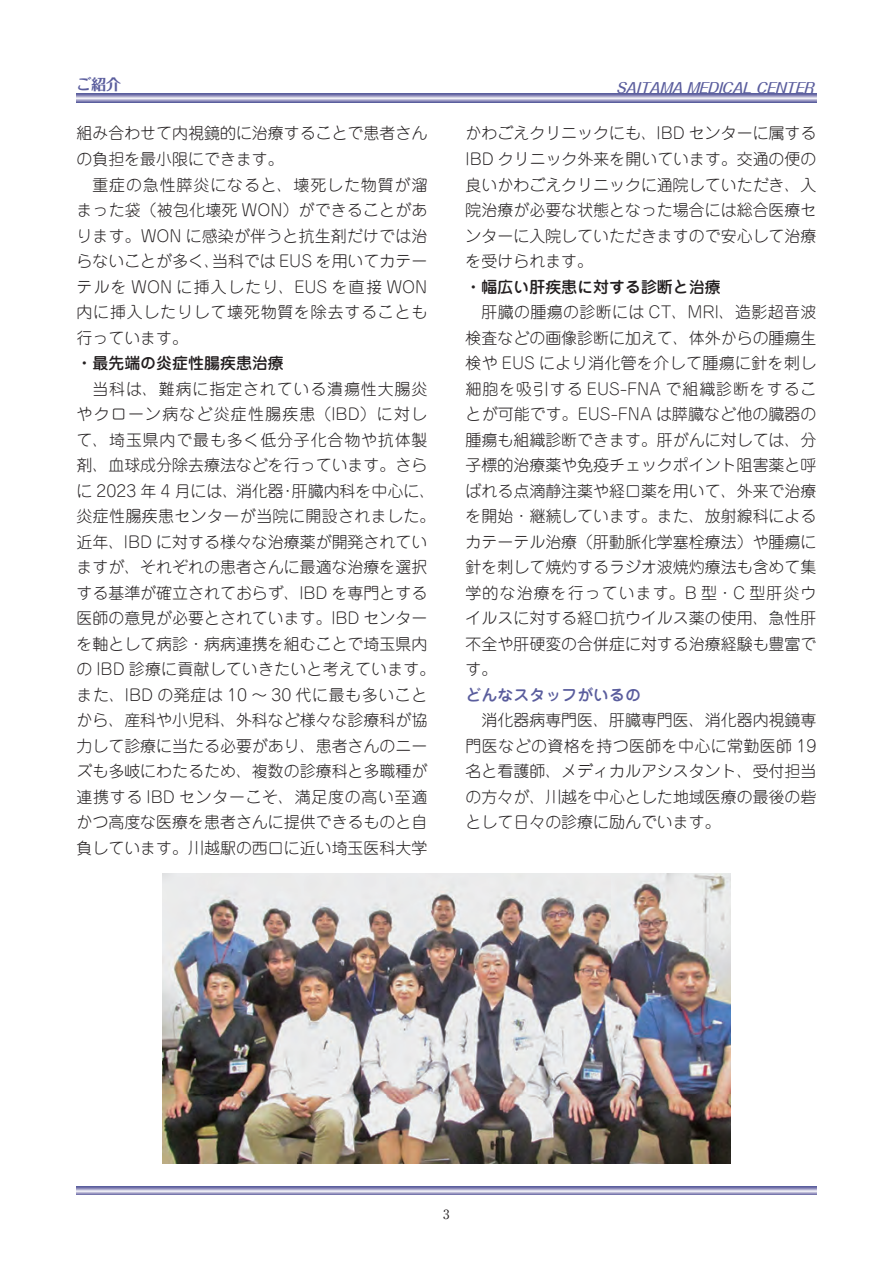
<style>
.page{position:relative;width:893px;height:1263px;background:#fff}
.page>*{position:absolute;margin:0;border:0;box-sizing:border-box;transform-origin:0 0}
.t1{font:300 15.9px/25.5px "Jun 101 Pro";color:#231f20;text-align:justify}
.t2{font:500 15.9px "Jun 34 Pro";color:#231f20}
.t3{font:500 15.9px "Jun 34 Pro";color:#5a5d9d}
.t4{font:700 14.85px "Folk Pro";color:#5a5d9d}
.t5{font:italic 500 13.8px "Folk Pro";color:#5a5d9d}
.t6{font:12.75px "Ryumin Pro";color:#231f20}
</style>
<div class="page">
<svg style="left:77px;top:94px;width:739px;height:8px;background:#a8a7ca"></svg>
<svg style="left:77px;top:1186px;width:739px;height:9px;background:#9f9fc5"></svg>
<img style="left:162px;top:874px;width:569px;height:289px">
<p class="t4" style="left:77px;top:71px;width:46px">ご紹介</p>
<p class="t1" style="left:77px;top:119px;width:352px">組み合わせて内視鏡的に治療することで患者さんの負担を最小限にできます。</p>
<p class="t1" style="left:77px;top:170px;width:352px;text-indent:16px">重症の急性膵炎になると、壊死した物質が溜まった袋（被包化壊死 WON）ができることがあります。WON に感染が伴うと抗生剤だけでは治らないことが多く、当科では EUS を用いてカテーテルを WON に挿入したり、EUS を直接 WON内に挿入したりして壊死物質を除去することも行っています。</p>
<p class="t2" style="left:77px;top:350px;width:209px">・最先端の炎症性腸疾患治療</p>
<p class="t1" style="left:77px;top:374px;width:360px;text-align:center">当科は、難病に指定されている潰瘍性大腸炎<br>やクローン病など炎症性腸疾患（IBD）に対して、埼玉県内で最も多く低分子化合物や抗体製剤、血球成分除去療法などを行っています。さらに 2023 年 4 月には、消化器・肝臓内科を中心に、炎症性腸疾患センターが当院に開設されました。近年、IBD に対する様々な治療薬が開発されていますが、それぞれの患者さんに最適な治療を選択する基準が確立されておらず、IBD を専門とする医師の意見が必要とされています。IBD センターを軸として病診・病病連携を組むことで埼玉県内の IBD 診療に貢献していきたいと考えています。また、IBD の発症は 10 ～ 30 代に最も多いことから、産科や小児科、外科など様々な診療科が協力して診療に当たる必要があり、患者さんのニーズも多岐にわたるため、複数の診療科と多職種が連携する IBD センターこそ、満足度の高い至適かつ高度な医療を患者さんに提供できるものと自負しています。川越駅の西口に近い埼玉医科大学</p>
<p class="t5" style="left:616px;top:76px;width:204px">SAITAMA MEDICALCENTER</p>
<p class="t1" style="left:466px;top:119px;width:352px">かわごえクリニックにも、IBD センターに属するIBD クリニック外来を開いています。交通の便の良いかわごえクリニックに通院していただき、入院治療が必要な状態となった場合には総合医療センターに入院していただきますので安心して治療を受けられます。</p>
<p class="t2" style="left:466px;top:274px;width:257px">・幅広い肝疾患に対する診断と治療</p>
<p class="t1" style="left:466px;top:297px;width:352px;text-indent:16px">肝臓の腫瘍の診断には CT、MRI、造影超音波検査などの画像診断に加えて、体外からの腫瘍生検や EUS により消化管を介して腫瘍に針を刺し細胞を吸引する EUS-FNA で組織診断をすることが可能です。EUS-FNA は膵臓など他の臓器の腫瘍も組織診断できます。肝がんに対しては、分子標的治療薬や免疫チェックポイント阻害薬と呼ばれる点滴静注薬や経口薬を用いて、外来で治療を開始・継続しています。また、放射線科によるカテーテル治療（肝動脈化学塞栓療法）や腫瘍に針を刺して焼灼するラジオ波焼灼療法も含めて集学的な治療を行っています。B 型・C 型肝炎ウイルスに対する経口抗ウイルス薬の使用、急性肝不全や肝硬変の合併症に対する治療経験も豊富です。</p>
<p class="t3" style="left:466px;top:682px;width:177px">どんなスタッフがいるの</p>
<p class="t1" style="left:466px;top:706px;width:352px;text-indent:16px">消化器病専門医、肝臓専門医、消化器内視鏡専門医などの資格を持つ医師を中心に常勤医師 19名と看護師、メディカルアシスタント、受付担当の方々が、川越を中心とした地域医療の最後の砦として日々の診療に励んでいます。</p>
<p class="t6" style="left:443px;top:1204px;width:8px">3</p>
</div>
